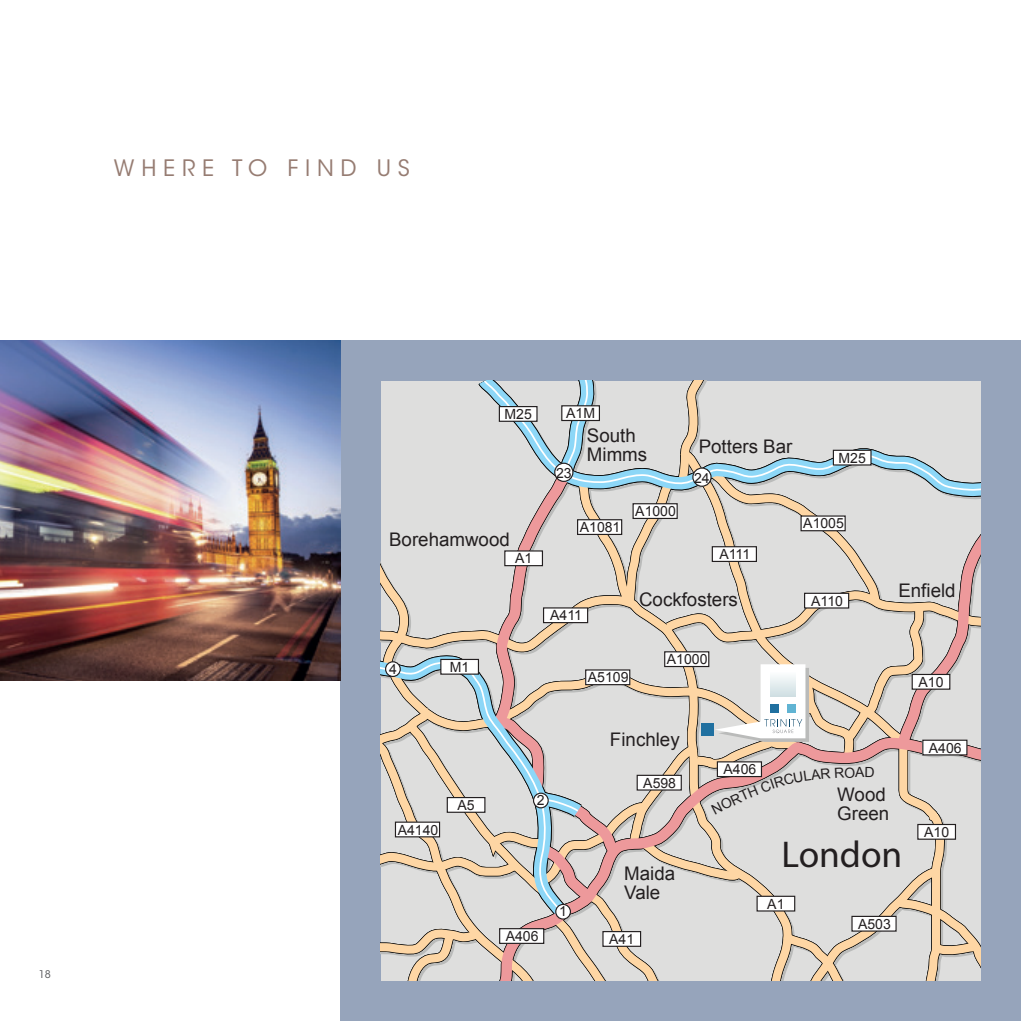
<style>
.page{position:relative;width:1021px;height:1021px;background:#fff}
.page>*{position:absolute;margin:0;border:0;box-sizing:border-box;transform-origin:0 0}
.t1{font:37.35px "Myriad Pro";color:#231f20}
.t2{font:22.5px "ITC Avant Garde Std";letter-spacing:.3em;color:#967c72}
.t3{font:18.75px/18.8px "Arial";color:#231f20}
.t4{font:14.1px "Arial";color:#231f20}
.t5{font:10.5px "ITC Avant Garde Std";color:#57585a}
</style>
<div class="page">
<div style="left:340px;top:340px;width:680px;height:680px;background:#96a4bb"></div>
<img style="left:0;top:340px;width:340px;height:340px">
<svg style="left:381px;top:381px;width:599px;height:599px;background:#d8d4cf"></svg>
<h2 class="t2" style="left:114px;top:154px;width:297px">WHERE TO FIND US</h2>
<p class="t5" style="left:39px;top:967px;width:14px">18</p>
<p class="t4" style="left:504px;top:405px;width:29px">M25</p>
<h3 class="t3" style="left:389px;top:530px;width:122px">Borehamwood</h3>
<p class="t4" style="left:389px;top:659px;width:9px">4</p>
<p class="t4" style="left:450px;top:657px;width:21px">M1</p>
<p class="t4" style="left:515px;top:549px;width:19px">A1</p>
<p class="t4" style="left:566px;top:404px;width:30px">A1M</p>
<h3 class="t3" style="left:587px;top:426px;width:62px">South<br>Mimms</h3>
<h3 class="t3" style="left:698px;top:437px;width:95px">Potters Bar</h3>
<p class="t4" style="left:556px;top:463px;width:17px">23</p>
<p class="t4" style="left:694px;top:468px;width:17px">24</p>
<p class="t4" style="left:580px;top:518px;width:42px">A1081</p>
<p class="t4" style="left:635px;top:502px;width:42px">A1000</p>
<p class="t4" style="left:719px;top:545px;width:32px">A111</p>
<p class="t4" style="left:838px;top:448px;width:29px">M25</p>
<p class="t4" style="left:803px;top:514px;width:42px">A1005</p>
<p class="t4" style="left:550px;top:606px;width:33px">A411</p>
<h3 class="t3" style="left:639px;top:590px;width:100px">Cockfosters</h3>
<p class="t4" style="left:811px;top:591px;width:33px">A110</p>
<p class="t4" style="left:588px;top:668px;width:42px">A5109</p>
<p class="t4" style="left:667px;top:650px;width:42px">A1000</p>
<h3 class="t3" style="left:898px;top:581px;width:59px">Enfield</h3>
<p class="t4" style="left:918px;top:672px;width:26px">A10</p>
<p class="t4" style="left:397px;top:820px;width:42px">A4140</p>
<p class="t4" style="left:457px;top:795px;width:19px">A5</p>
<p class="t4" style="left:537px;top:790px;width:9px">2</p>
<h3 class="t3" style="left:610px;top:730px;width:71px">Finchley</h3>
<p class="t4" style="left:643px;top:773px;width:34px">A598</p>
<p class="t4" style="left:723px;top:760px;width:34px">A406</p>
<p class="t4" style="left:855px;top:762px;width:11px">A</p>
<h3 class="t3" style="left:837px;top:785px;width:54px">Wood<br>Green</h3>
<p class="t4" style="left:928px;top:738px;width:34px">A406</p>
<p class="t4" style="left:924px;top:822px;width:26px">A10</p>
<p class="t4" style="left:506px;top:926px;width:34px">A406</p>
<p class="t4" style="left:559px;top:901px;width:9px">1</p>
<h3 class="t3" style="left:624px;top:864px;width:52px">Maida<br>Vale</h3>
<p class="t4" style="left:609px;top:929px;width:26px">A41</p>
<h1 class="t1" style="left:781px;top:831px;width:122px">London</h1>
<p class="t4" style="left:767px;top:894px;width:19px">A1</p>
<p class="t4" style="left:858px;top:914px;width:34px">A503</p>
</div>
